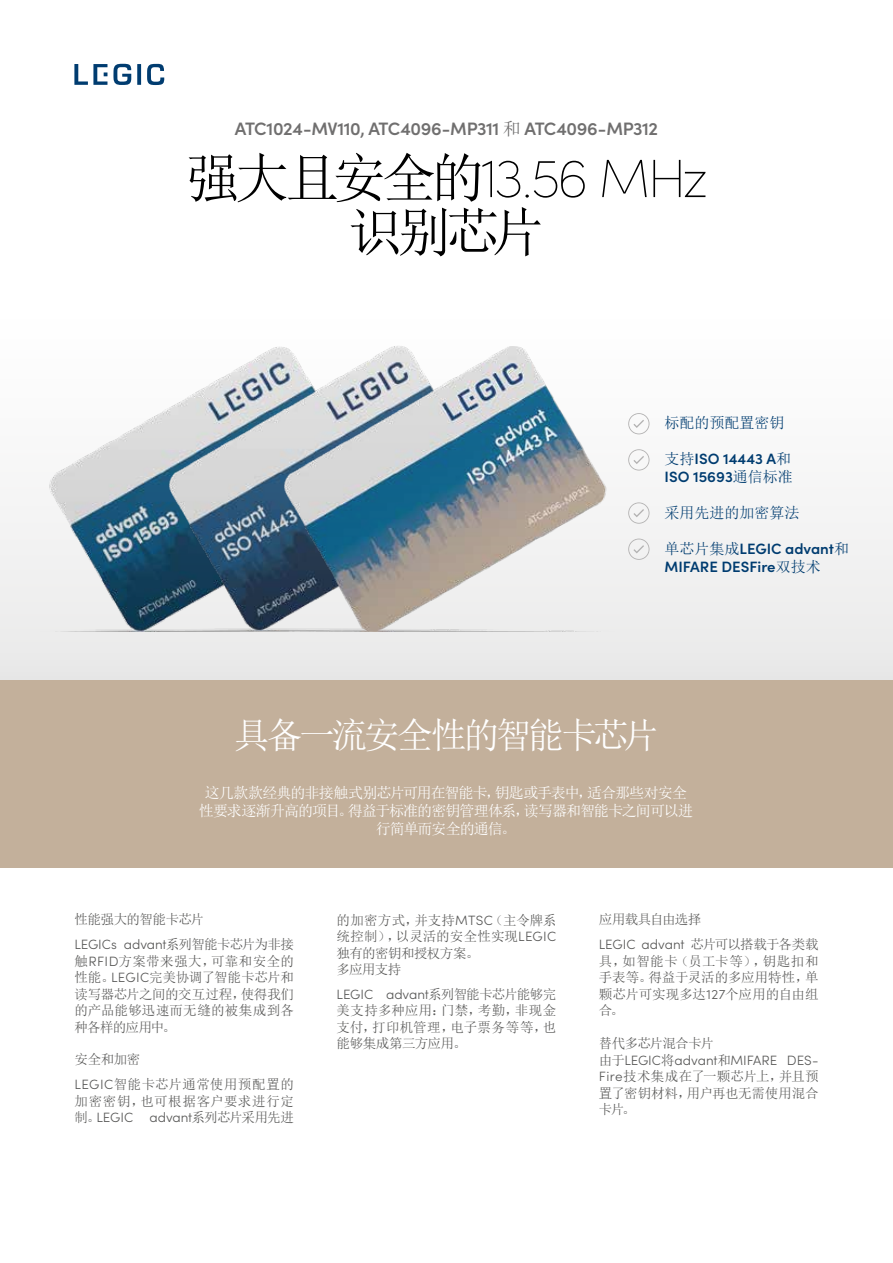
<style>
.page{position:relative;width:893px;height:1263px;background:#fff}
.page>*{position:absolute;margin:0;border:0;box-sizing:border-box;transform-origin:0 0}
.t1{font:200 54px "Sofia Pro";letter-spacing:-.06em;color:#000}
.t2{font:54px "Sim Sun";color:#000}
.t3{font:36px "Sim Sun";letter-spacing:-.1em;color:#fff}
.t4{font:600 18px "Sofia Pro";letter-spacing:-.025em;color:#706f6f}
.t5{font:15px/18px "Sim Sun";letter-spacing:-.065em;color:#fff;text-align:center}
.t6{font:600 15px/18px "Sofia Pro";color:#003c70}
.t7{font:15px "Sim Sun";color:#003c70}
.t8{font:13.5px/16.5px "Sim Sun";letter-spacing:-.01em;color:#575756;text-align:justify}
.t9{font:300 13.5px "Sofia Pro";color:#575756}
.t10{font:13.5px/24.8px "Sim Sun";letter-spacing:.015em;color:#575756}
.t11{font:13.5px "Sim Sun";letter-spacing:-.055em;color:#575756}
.t12{font:13.5px "Sim Sun";letter-spacing:.045em;color:#575756}
.t13{font:13.5px "Sim Sun";letter-spacing:-.04em;color:#575756}
.s1{font-family:"Sim Sun";font-weight:400}
.s2{font-family:"Sofia Pro";font-weight:300}
</style>
<div class="page">
<svg style="left:137px;top:64px;width:4px;height:21px"></svg>
<svg style="left:147px;top:64px;width:17px;height:21px"></svg>
<svg style="left:113px;top:64px;width:18px;height:21px"></svg>
<svg style="left:74px;top:64px;width:33px;height:21px"></svg>
<div style="left:0;top:679px;width:893px;height:188px;background:#c3b09b"></div>
<svg style="left:0;top:346px;width:893px;height:333px"></svg>
<svg style="left:628px;top:413px;width:21px;height:21px"></svg>
<svg style="left:628px;top:449px;width:21px;height:21px"></svg>
<svg style="left:628px;top:502px;width:21px;height:22px"></svg>
<svg style="left:628px;top:539px;width:21px;height:21px"></svg>
<h3 class="t4" style="left:235px;top:115px;width:425px">ATC1024-MV110, ATC4096-MP311 <span class="s1">和</span> ATC4096-MP312</h3>
<h1 class="t1" style="left:185px;top:140px;width:524px"><span class="s1">强大且安全的</span>13.56 MHz</h1>
<h1 class="t2" style="left:348px;top:205px;width:199px">识别芯片</h1>
<p class="t7" style="left:664px;top:415px;width:121px">标配的预配置密钥</p>
<p class="t6" style="left:664px;top:449px;width:130px"><span class="s1">支持</span>ISO 14443 A<span class="s1">和<br></span>ISO 15693<span class="s1">通信标准</span></p>
<p class="t7" style="left:664px;top:505px;width:136px">采用先进的加密算法</p>
<p class="t6" style="left:664px;top:539px;width:186px"><span class="s1">单芯片集成</span>LEGIC advant<span class="s1">和<br></span>MIFARE DESFire<span class="s1">双技术</span></p>
<h2 class="t3" style="left:234px;top:717px;width:427px">具备一流安全性的智能卡芯片</h2>
<p class="t5" style="left:199px;top:783px;width:496px">这几款款经典的非接触式别芯片可用在智能卡，钥匙或手表中，适合那些对安全性要求逐渐升高的项目。得益于标准的密钥管理体系，读写器和智能卡之间可以进行简单而安全的通信。</p>
<p class="t13" style="left:74px;top:913px;width:131px">性能强大的智能卡芯片</p>
<p class="t9" style="left:74px;top:935px;width:221px">LEGICs advant<span class="s1">系列智能卡芯片为非接</span></p>
<p class="t8" style="left:74px;top:952px;width:221px">触<span class="s2">RFID</span>方案带来强大，可靠和安全的性能。<span class="s2">LEGIC</span>完美协调了智能卡芯片和读写器芯片之间的交互过程，使得我们的产品能够迅速而无缝的被集成到各种各样的应用中。</p>
<p class="t10" style="left:74px;top:1047px;width:221px">安全和加密<br><span class="s2">LEGIC</span>智能卡芯片通常使用预配置的</p>
<p class="t12" style="left:74px;top:1094px;width:221px">加密密钥，也可根据客户要求进行定</p>
<p class="t9" style="left:74px;top:1107px;width:221px"><span class="s1">制。</span>LEGIC advant<span class="s1">系列芯片采用先进</span></p>
<p class="t8" style="left:337px;top:911px;width:221px;text-align:left">的加密方式，并支持<span class="s2">MTSC</span>（主令牌系统控制），以灵活的安全性实现<span class="s2">LEGIC</span>独有的密钥和授权方案。<br>多应用支持</p>
<p class="t9" style="left:337px;top:984px;width:221px">LEGIC advant<span class="s1">系列智能卡芯片能够完</span></p>
<p class="t8" style="left:337px;top:1002px;width:221px">美支持多种应用：门禁，考勤，非现金支付，打印机管理，电子票务等等，也能够集成第三方应用。</p>
<p class="t11" style="left:599px;top:913px;width:104px">应用载具自由选择</p>
<p class="t9" style="left:599px;top:935px;width:221px">LEGIC advant <span class="s1">芯片可以搭载于各类载</span></p>
<p class="t8" style="left:599px;top:952px;width:221px">具，如智能卡（员工卡等），钥匙扣和手表等。得益于灵活的多应用特性，单颗芯片可实现多达<span class="s2">127</span>个应用的自由组合。</p>
<p class="t11" style="left:599px;top:1036px;width:117px">替代多芯片混合卡片</p>
<p class="t9" style="left:599px;top:1050px;width:221px"><span class="s1">由于</span>LEGIC<span class="s1">将</span>advant<span class="s1">和</span>MIFARE DES-</p>
<p class="t8" style="left:599px;top:1068px;width:221px"><span class="s2">Fire</span>技术集成在了一颗芯片上，并且预置了密钥材料，用户再也无需使用混合卡片。</p>
</div>
